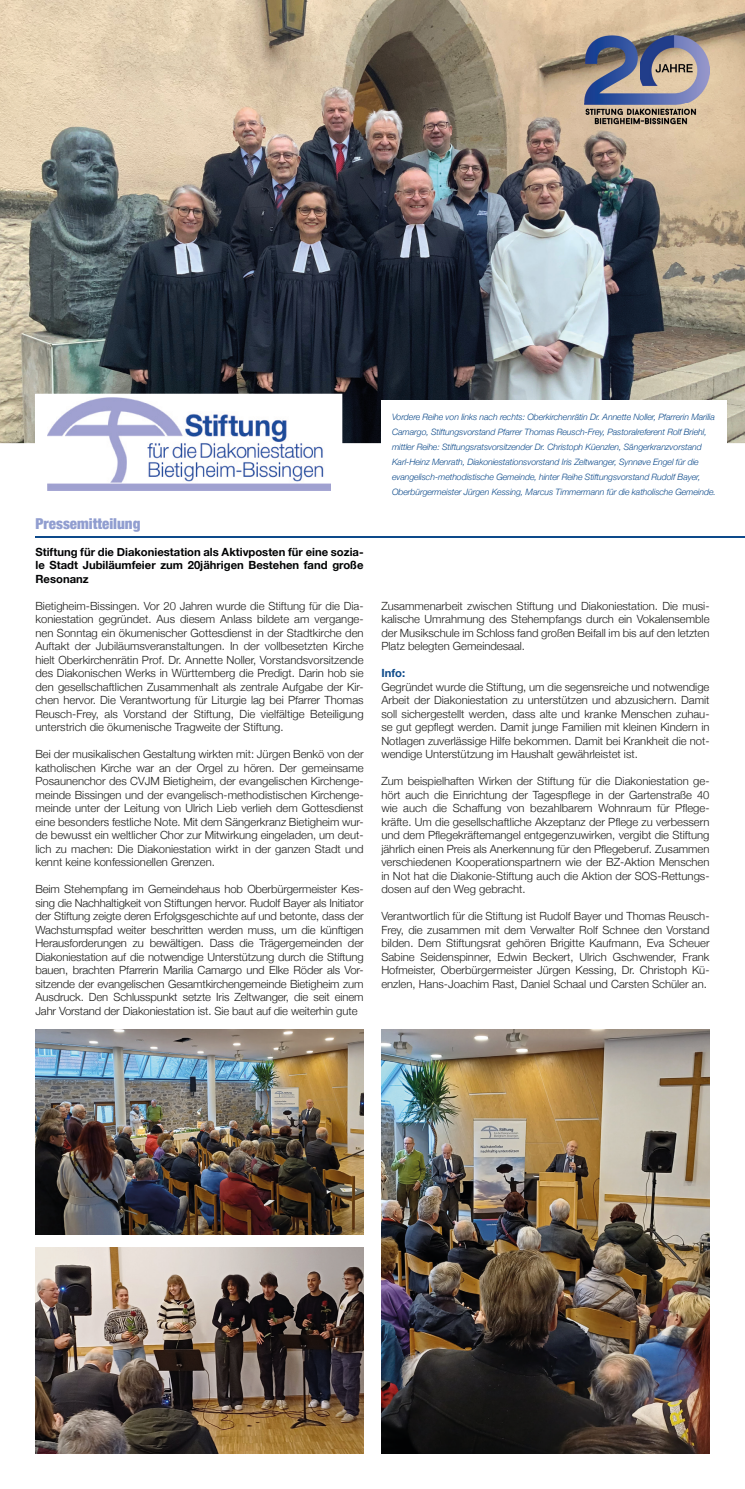
<style>
.page{position:relative;width:745px;height:1489px;background:#fff}
.page>*{position:absolute;margin:0;border:0;box-sizing:border-box;transform-origin:0 0}
.t1{font:900 condensed 15px "Helvetica Neue";color:#919ed0}
.t2{font:300 11.25px/13.5px "Helvetica Neue";color:#1d1d1b;text-align:justify}
.t3{font:700 11.25px/13.5px "Helvetica Neue";color:#020304;text-align:justify}
.t4{font:700 11.25px "Helvetica Neue";color:#0d4a8a}
.t5{font:italic 300 8.75px/15px "Helvetica Neue";letter-spacing:-.01em;color:#0d4a8a}
</style>
<div class="page">
<img style="left:0;top:0;width:744px;height:443px">
<div style="left:35px;top:394px;width:307px;height:106px;background:#fff"></div>
<img style="left:47px;top:397px;width:283px;height:93px">
<div style="left:381px;top:400px;width:345px;height:116px;background:#fff"></div>
<hr style="left:35px;top:536px;width:709px;height:1px;background:#0d4a8a">
<img style="left:572px;top:35px;width:137px;height:102px">
<img style="left:35px;top:1029px;width:328px;height:205px">
<img style="left:35px;top:1247px;width:328px;height:206px">
<img style="left:381px;top:1029px;width:328px;height:424px">
<h1 class="t1" style="left:35px;top:514px;width:106px">Pressemitteilung</h1>
<p class="t3" style="left:35px;top:544px;width:329px">Stiftung für die Diakoniestation als Aktivposten für eine sozia&shy;le Stadt Jubiläumfeier zum 20jährigen Bestehen fand große Resonanz</p>
<p class="t2" style="left:35px;top:598px;width:329px">Bietigheim-Bissingen. Vor 20 Jahren wurde die Stiftung für die Dia&shy;koniestation gegründet. Aus diesem Anlass bildete am vergange&shy;nen Sonntag ein ökumenischer Gottesdienst in der Stadtkirche den Auftakt der Jubiläumsveranstaltungen. In der vollbesetzten Kirche hielt Oberkirchenrätin Prof. Dr. Annette Noller, Vorstandsvorsitzende des Diakonischen Werks in Württemberg die Predigt. Darin hob sie den gesellschaftlichen Zusammenhalt als zentrale Aufgabe der Kir&shy;chen hervor. Die Verantwortung für Liturgie lag bei Pfarrer Thomas Reusch-Frey, als Vorstand der Stiftung, Die vielfältige Beteiligung unterstrich die ökumenische Tragweite der Stiftung.</p>
<p class="t2" style="left:35px;top:747px;width:329px">Bei der musikalischen Gestaltung wirkten mit: Jürgen Benkö von der katholischen Kirche war an der Orgel zu hören. Der gemeinsame Posaunenchor des CVJM Bietigheim, der evangelischen Kirchenge&shy;meinde Bissingen und der evangelisch-methodistischen Kirchenge&shy;meinde unter der Leitung von Ulrich Lieb verlieh dem Gottesdienst eine besonders festliche Note. Mit dem Sängerkranz Bietigheim wur&shy;de bewusst ein weltlicher Chor zur Mitwirkung eingeladen, um deut&shy;lich zu machen: Die Diakoniestation wirkt in der ganzen Stadt und kennt keine konfessionellen Grenzen.</p>
<p class="t2" style="left:35px;top:882px;width:329px">Beim Stehempfang im Gemeindehaus hob Oberbürgermeister Kes&shy;sing die Nachhaltigkeit von Stiftungen hervor. Rudolf Bayer als Initiator der Stiftung zeigte deren Erfolgsgeschichte auf und betonte, dass der Wachstumspfad weiter beschritten werden muss, um die künftigen Herausforderungen zu bewältigen. Dass die Trägergemeinden der Diakoniestation auf die notwendige Unterstützung durch die Stiftung bauen, brachten Pfarrerin Marilia Camargo und Elke Röder als Vor&shy;sitzende der evangelischen Gesamtkirchengemeinde Bietigheim zum Ausdruck. Den Schlusspunkt setzte Iris Zeltwanger, die seit einem Jahr Vorstand der Diakoniestation ist. Sie baut auf die weiterhin gute</p>
<p class="t5" style="left:392px;top:409px;width:325px">Vordere Reihe von links nach rechts: Oberkirchenrätin Dr. Annette Noller, Pfarrerin Marilia Camargo, Stiftungsvorstand Pfarrer Thomas Reusch-Frey, Pastoralreferent Rolf Briehl, mittler Reihe: Stiftungsratsvorsitzender Dr. Christoph Küenzlen, Sängerkranzvorstand Karl-Heinz Menrath, Diakoniestationsvorstand Iris Zeltwanger, Synnøve Engel für die evangelisch-methodistische Gemeinde, hinter Reihe Stiftungsvorstand Rudolf Bayer, Oberbürgermeister Jürgen Kessing, Marcus Timmermann für die katholische Gemeinde.</p>
<p class="t2" style="left:381px;top:598px;width:329px">Zusammenarbeit zwischen Stiftung und Diakoniestation. Die musi&shy;kalische Umrahmung des Stehempfangs durch ein Vokalensemble der Musikschule im Schloss fand großen Beifall im bis auf den letzten Platz belegten Gemeindesaal.</p>
<p class="t4" style="left:381px;top:666px;width:25px">Info:</p>
<p class="t2" style="left:381px;top:679px;width:329px">Gegründet wurde die Stiftung, um die segensreiche und notwendige Arbeit der Diakoniestation zu unterstützen und abzusichern. Damit soll sichergestellt werden, dass alte und kranke Menschen zuhau&shy;se gut gepflegt werden. Damit junge Familien mit kleinen Kindern in Notlagen zuverlässige Hilfe bekommen. Damit bei Krankheit die not&shy;wendige Unterstützung im Haushalt gewährleistet ist.</p>
<p class="t2" style="left:381px;top:774px;width:329px">Zum beispielhaften Wirken der Stiftung für die Diakoniestation ge&shy;hört auch die Einrichtung der Tagespflege in der Gartenstraße 40 wie auch die Schaffung von bezahlbarem Wohnraum für Pflege&shy;kräfte. Um die gesellschaftliche Akzeptanz der Pflege zu verbessern und dem Pflegekräftemangel entgegenzuwirken, vergibt die Stiftung jährlich einen Preis als Anerkennung für den Pflegeberuf. Zusammen verschiedenen Kooperationspartnern wie der BZ-Aktion Menschen in Not hat die Diakonie-Stiftung auch die Aktion der SOS-Rettungs&shy;dosen auf den Weg gebracht.</p>
<p class="t2" style="left:381px;top:909px;width:329px">Verantwortlich für die Stiftung ist Rudolf Bayer und Thomas Reusch-Frey, die zusammen mit dem Verwalter Rolf Schnee den Vorstand bilden. Dem Stiftungsrat gehören Brigitte Kaufmann, Eva Scheuer Sabine Seidenspinner, Edwin Beckert, Ulrich Gschwender, Frank Hofmeister, Oberbürgermeister Jürgen Kessing, Dr. Christoph Kü&shy;enzlen, Hans-Joachim Rast, Daniel Schaal und Carsten Schüler an.</p>
</div>
